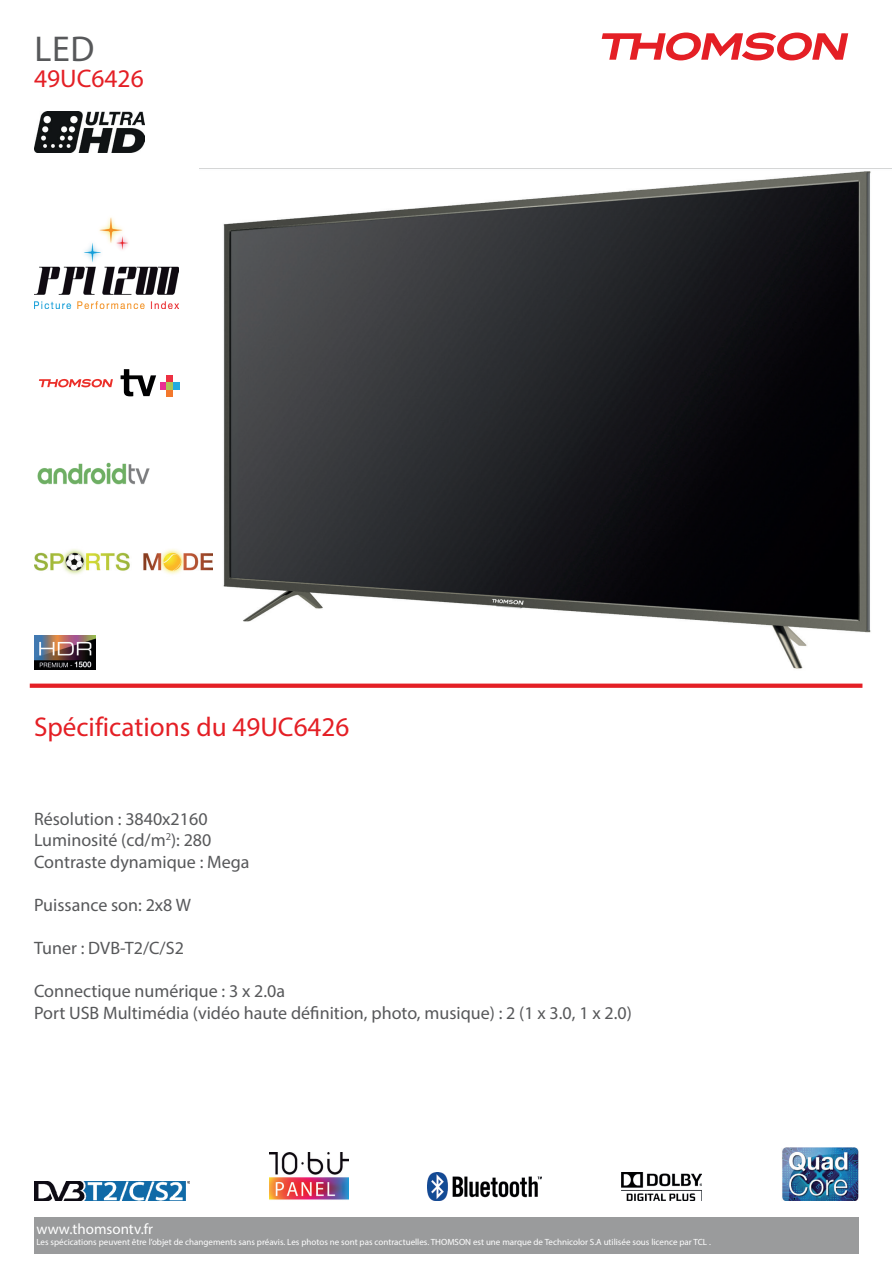
<style>
.page{position:relative;width:893px;height:1263px;background:#fff}
.page>*{position:absolute;margin:0;border:0;box-sizing:border-box;transform-origin:0 0}
.t1{font:36px "Myriad Pro";color:#57585a}
.t2{font:27.15px "Myriad Pro";color:#e41f25}
.t3{font:25.5px "Myriad Pro";color:#e41f25}
.t4{font:18px/21.6px "Myriad Pro";color:#57585a}
.t5{font:15px "Myriad Pro";color:#fff}
.t6{font:9px "Myriad Pro";color:#fff}
</style>
<div class="page">
<div style="left:34px;top:1217px;width:825px;height:37px;background:#9a9b9c"></div>
<img style="left:200px;top:171px;width:671px;height:513px">
<svg style="left:30px;top:684px;width:832px;height:4px;background:#e5272d"></svg>
<svg style="left:602px;top:33px;width:246px;height:27px"></svg>
<svg style="left:39px;top:369px;width:141px;height:28px"></svg>
<img style="left:37px;top:462px;width:113px;height:23px">
<img style="left:34px;top:636px;width:61px;height:34px">
<img style="left:34px;top:217px;width:145px;height:91px">
<img style="left:34px;top:111px;width:111px;height:42px">
<img style="left:782px;top:1147px;width:77px;height:53px">
<img style="left:34px;top:544px;width:179px;height:34px">
<img style="left:269px;top:1153px;width:79px;height:47px">
<img style="left:621px;top:1172px;width:81px;height:28px">
<img style="left:427px;top:1172px;width:115px;height:28px">
<img style="left:34px;top:1181px;width:156px;height:19px">
<h1 class="t1" style="left:34px;top:27px;width:62px">LED</h1>
<h3 class="t3" style="left:34px;top:63px;width:111px">49UC6426</h3>
<h2 class="t2" style="left:34px;top:710px;width:317px">Spécifi cations du 49UC6426</h2>
<p class="t4" style="left:34px;top:807px;width:217px">Résolution : 3840x2160<br>Luminosité (cd/m<sup>2</sup>): 280<br>Contraste dynamique : Mega</p>
<p class="t4" style="left:34px;top:894px;width:158px">Puissance son: 2x8 W</p>
<p class="t4" style="left:34px;top:937px;width:151px">Tuner : DVB-T2/C/S2</p>
<p class="t4" style="left:34px;top:980px;width:599px">Connectique numérique : 3 x 2.0a<br>Port USB Multimédia (vidéo haute définition, photo, musique) : 2 (1 x 3.0, 1 x 2.0)</p>
<p class="t5" style="left:36px;top:1220px;width:118px">www.thomsontv.fr</p>
<p class="t6" style="left:36px;top:1236px;width:676px">Les spécications peuvent être l’objet de changements sans préavis. Les photos ne sont pas contractuelles. THOMSON est une marque de Technicolor S.A utilisée sous licence par TCL .</p>
</div>
